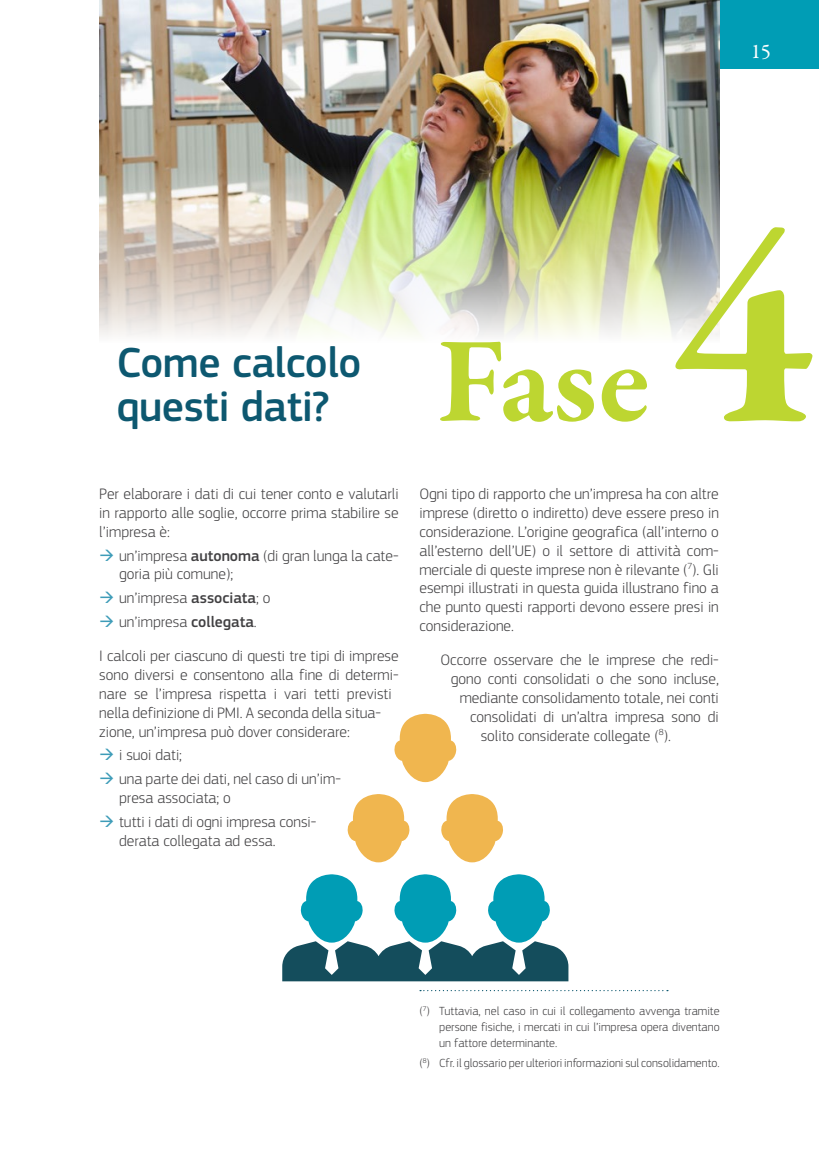
<style>
.page{position:relative;width:819px;height:1166px;background:#fff}
.page>*{position:absolute;margin:0;border:0;box-sizing:border-box;transform-origin:0 0}
.step_header{font:700 280px "Garamond Premr Pro";color:#bdd631}
.step_header-2{font:700 123.9px "Garamond Premr Pro";color:#bdd631}
.title_1_step{font:500 43.75px/43.8px "EC Square Sans Pro";letter-spacing:-.01em;color:#0d5870}
.t1{font:21px "Garamond Premr Pro";color:#fff}
.body{font:300 15.75px/18.9px "EC Square Sans Pro";color:#414042}
.footnotes{font:300 12.25px/15.8px "EC Square Sans Pro";color:#414042;text-align:justify}
.s1{color:#3e9cb8}
.s2{font-weight:500}
</style>
<div class="page">
<div style="left:719px;top:0;width:100px;height:68px;background:#009db5"></div>
<img style="left:99px;top:0;width:620px;height:337px">
<svg style="left:420px;top:990px;width:248px;height:1px"></svg>
<svg style="left:394px;top:713px;width:63px;height:69px"></svg>
<svg style="left:347px;top:794px;width:63px;height:68px"></svg>
<svg style="left:441px;top:794px;width:62px;height:68px"></svg>
<svg style="left:282px;top:874px;width:286px;height:107px"></svg>
<h3 class="t1" style="left:750px;top:39px;width:22px">15</h3>
<p class="title_1_step" style="left:116px;top:341px;width:246px">Come calcolo questi dati?</p>
<p class="step_header-2" style="left:436px;top:305px;width:216px">Fase</p>
<p class="step_header" style="left:674px;top:160px;width:142px">4</p>
<p class="body" style="left:99px;top:484px;width:301px;text-align:justify">Per elaborare i dati di cui tener conto e valutarli in rapporto alle soglie, occorre prima stabilire se l’impresa è:</p>
<p class="body" style="left:119px;top:546px;width:281px;text-indent:-20px"><span class="s1">→</span> un’impresa <span class="s2">autonoma</span> (di gran lunga la cate&shy;goria più comune);</p>
<p class="body" style="left:99px;top:588px;width:173px"><span class="s1">→</span> un’impresa <span class="s2">associata</span>; o</p>
<p class="body" style="left:99px;top:612px;width:159px"><span class="s1">→</span> un’impresa <span class="s2">collegata</span>.</p>
<p class="body" style="left:99px;top:646px;width:301px">I calcoli per ciascuno di questi tre tipi di imprese sono diversi e consentono alla fine di determi&shy;nare se l’impresa rispetta i vari tetti previsti nella definizione di PMI. A seconda della situa&shy;zione, un’impresa può dover considerare:</p>
<p class="body" style="left:99px;top:746px;width:84px"><span class="s1">→</span> i suoi dati;</p>
<p class="body" style="left:119px;top:769px;width:223px;text-indent:-20px"><span class="s1">→</span> una parte dei dati, nel caso di un’im&shy;presa associata; o</p>
<p class="body" style="left:119px;top:812px;width:199px;text-indent:-20px"><span class="s1">→</span> tutti i dati di ogni impresa consi&shy;derata collegata ad essa.</p>
<p class="body" style="left:419px;top:484px;width:301px;text-align:justify">Ogni tipo di rapporto che un’impresa ha con altre imprese (diretto o indiretto) deve essere preso in considerazione. L’origine geografica (all’interno o all’esterno dell’UE) o il settore di attività com&shy;merciale di queste imprese non è rilevante (<sup>7</sup>). Gli esempi illustrati in questa guida illustrano fino a che punto questi rapporti devono essere presi in considerazione.</p>
<p class="body" style="left:440px;top:650px;width:280px">Occorre osservare che le imprese che redi-</p>
<p class="body" style="left:451px;top:669px;width:269px">gono conti consolidati o che sono incluse,</p>
<p class="body" style="left:459px;top:688px;width:260px">mediante consolidamento totale, nei conti</p>
<p class="body" style="left:470px;top:707px;width:250px">consolidati di un’altra impresa sono di</p>
<p class="body" style="left:480px;top:726px;width:192px">solito considerate collegate (<sup>8</sup>).</p>
<p class="footnotes" style="left:439px;top:1003px;width:282px;text-indent:-20px">(<sup>7</sup>) Tuttavia, nel caso in cui il collegamento avvenga tramite persone fisiche, i mercati in cui l’impresa opera diventano un fattore determinante.</p>
<p class="footnotes" style="left:419px;top:1055px;width:302px">(<sup>8</sup>) Cfr. il glossario per ulteriori informazioni sul consolidamento.</p>
</div>
